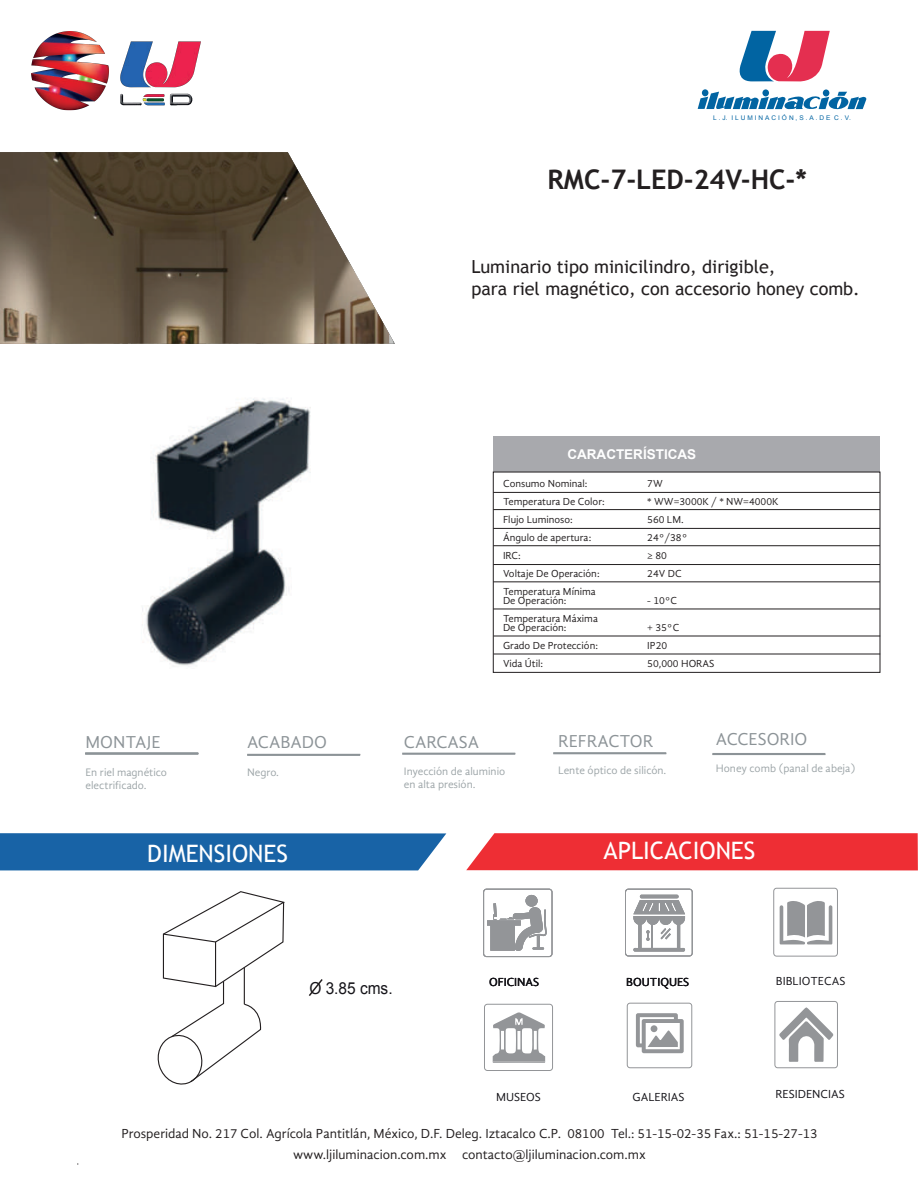
<style>
.page{position:relative;width:918px;height:1188px;background:#fff}
.page>*{position:absolute;margin:0;border:0;box-sizing:border-box;transform-origin:0 0}
.t1{font:700 27px "Trebuchet MS";color:#231f20}
.t2{font:24px "Trebuchet MS";color:#fff}
.t3{font:18px/21.6px "Trebuchet MS";color:#231f20}
.t4{font:17.7px "Gandhi Sans";color:#8c9397}
.t5{font:16.5px "Arial";color:#16151a;scale:.94 1}
.t6{font:13.5px/21px "Gandhi Sans";color:#231f20;text-align:center}
.t7{font:700 13.5px "Arial";color:#fff}
.t8{font:12px "Gandhi Sans";color:#16151a}
.t9{font:11.1px/13.4px "Gandhi Sans";color:#9da5a8}
.t10{font:10.5px/18px "Gandhi Sans";color:#231f20}
.t11{font:6.45px "Arial";color:#0164a2}
</style>
<div class="page">
<img style="left:0;top:152px;width:389px;height:192px">
<div style="left:0;top:833px;width:446px;height:37px;background:#1863a6"></div>
<div style="left:466px;top:833px;width:452px;height:37px;background:#ee2e34"></div>
<div style="left:702px;top:89px;width:6px;height:7px;background:#0164a2;border-radius:50%"></div>
<svg style="left:762px;top:89px;width:7px;height:7px"></svg>
<div style="left:823px;top:89px;width:6px;height:7px;background:#0164a2;border-radius:50%"></div>
<svg style="left:739px;top:31px;width:91px;height:51px"></svg>
<svg style="left:698px;top:92px;width:168px;height:18px"></svg>
<img style="left:31px;top:32px;width:170px;height:78px">
<div style="left:493px;top:437px;width:387px;height:35px;background:#a8a9ad"></div>
<div style="left:493px;top:472px;width:387px;height:201px;border:1px solid #231f20"></div>
<hr style="left:493px;top:509px;width:387px;height:1px;background:#231f20">
<hr style="left:493px;top:545px;width:387px;height:1px;background:#231f20">
<hr style="left:493px;top:564px;width:387px;height:1px;background:#231f20">
<hr style="left:493px;top:582px;width:387px;height:1px;background:#231f20">
<hr style="left:493px;top:609px;width:387px;height:1px;background:#231f20">
<hr style="left:494px;top:654px;width:386px;height:1px;background:#231f20">
<hr style="left:493px;top:528px;width:387px;height:1px;background:#231f20">
<hr style="left:493px;top:492px;width:387px;height:1px;background:#231f20">
<hr style="left:85px;top:752px;width:113px;height:3px;background:#8c9397">
<hr style="left:402px;top:753px;width:113px;height:2px;background:#8c9397">
<hr style="left:712px;top:753px;width:113px;height:2px;background:#8c9397">
<hr style="left:247px;top:754px;width:113px;height:2px;background:#8c9397">
<hr style="left:553px;top:752px;width:113px;height:2px;background:#8c9397">
<div style="left:625px;top:889px;width:68px;height:67px;border:1px solid #939598;border-radius:3px"></div>
<svg style="left:633px;top:895px;width:52px;height:57px"></svg>
<div style="left:483px;top:889px;width:69px;height:68px;border:1px solid #939598;border-radius:3px"></div>
<div style="left:525px;top:895px;width:13px;height:12px;background:#939598;border-radius:50%"></div>
<svg style="left:487px;top:903px;width:60px;height:48px"></svg>
<svg style="left:492px;top:1012px;width:53px;height:51px"></svg>
<div style="left:484px;top:1004px;width:69px;height:67px;border:1px solid #939598;border-radius:3px"></div>
<div style="left:627px;top:1003px;width:65px;height:65px;border:1px solid #939598;border-radius:3px"></div>
<svg style="left:636px;top:1013px;width:48px;height:40px"></svg>
<div style="left:651px;top:1025px;width:6px;height:7px;background:#939598;border-radius:50%"></div>
<div style="left:775px;top:1001px;width:63px;height:67px;border:1px solid #939598;border-radius:3px"></div>
<svg style="left:779px;top:1007px;width:55px;height:55px"></svg>
<div style="left:773px;top:888px;width:65px;height:69px;border:1px solid #939598;border-radius:3px"></div>
<svg style="left:780px;top:901px;width:52px;height:43px"></svg>
<hr style="left:494px;top:636px;width:386px;height:1px;background:#231f20">
<svg style="left:157px;top:891px;width:128px;height:194px"></svg>
<svg style="left:308px;top:979px;width:15px;height:17px"></svg>
<img style="left:142px;top:398px;width:169px;height:268px">
<p class="t11" style="left:713px;top:114px;width:139px">L . J. I L U M I N A C I Ó N , S . A . D E C . V.</p>
<h1 class="t1" style="left:548px;top:163px;width:261px">RMC-7-LED-24V-HC-*</h1>
<h3 class="t3" style="left:471px;top:256px;width:390px">Luminario tipo minicilindro, dirigible,<br>para riel magnético, con accesorio honey comb.</h3>
<p class="t7" style="left:567px;top:446px;width:130px">CARACTERÍSTICAS</p>
<h3 class="t4" style="left:86px;top:732px;width:76px">MONTAJE</h3>
<p class="t9" style="left:86px;top:765px;width:83px">En riel magnético electrificado.</p>
<h3 class="t4" style="left:247px;top:732px;width:81px">ACABADO</h3>
<p class="t9" style="left:247px;top:765px;width:33px">Negro.</p>
<p class="t10" style="left:503px;top:474px;width:103px">Consumo Nominal:<br>Temperatura De Color:<br>Flujo Luminoso:<br>Ángulo de apertura:<br>IRC:<br>Voltaje De Operación:<br>Temperatura Mínima</p>
<p class="t10" style="left:503px;top:591px;width:97px">De Operación:<br>Temperatura Máxima</p>
<p class="t10" style="left:503px;top:618px;width:96px">De Operación:<br>Grado De Protección:<br>Vida Útil:</p>
<p class="t10" style="left:647px;top:474px;width:133px">7W<br>* WW=3000K / * NW=4000K<br>560 LM.<br>24°/38°<br>≥ 80<br>24V DC</p>
<p class="t10" style="left:647px;top:591px;width:32px">- 10°C</p>
<p class="t10" style="left:647px;top:618px;width:69px">+ 35°C<br>IP20<br>50,000 HORAS</p>
<h3 class="t4" style="left:404px;top:732px;width:77px">CARCASA</h3>
<p class="t9" style="left:404px;top:764px;width:103px">Inyección de aluminio en alta presión.</p>
<h3 class="t4" style="left:558px;top:731px;width:97px">REFRACTOR</h3>
<p class="t9" style="left:558px;top:764px;width:110px">Lente óptico de silicón.</p>
<h3 class="t4" style="left:716px;top:729px;width:93px">ACCESORIO</h3>
<p class="t9" style="left:716px;top:761px;width:141px">Honey comb (panal de abeja)</p>
<h2 class="t2" style="left:147px;top:840px;width:142px">DIMENSIONES</h2>
<h2 class="t2" style="left:604px;top:837px;width:153px">APLICACIONES</h2>
<h3 class="t5" style="left:309px;top:977px;width:90px">O 3.85 cms.</h3>
<p class="t8" style="left:489px;top:975px;width:52px">OFICINAS</p>
<p class="t8" style="left:626px;top:975px;width:64px">BOUTIQUES</p>
<p class="t8" style="left:776px;top:974px;width:71px">BIBLIOTECAS</p>
<p class="t8" style="left:496px;top:1090px;width:46px">MUSEOS</p>
<p class="t8" style="left:633px;top:1090px;width:54px">GALERIAS</p>
<p class="t8" style="left:775px;top:1087px;width:71px">RESIDENCIAS</p>
<p class="t6" style="left:121px;top:1123px;width:698px">Prosperidad No. 217 Col. Agrícola Pantitlán, México, D.F. Deleg. Iztacalco C.P. 08100 Tel.: 51-15-02-35 Fax.: 51-15-27-13 www.ljiluminacion.com.mx contacto@ljiluminacion.com.mx</p>
</div>
